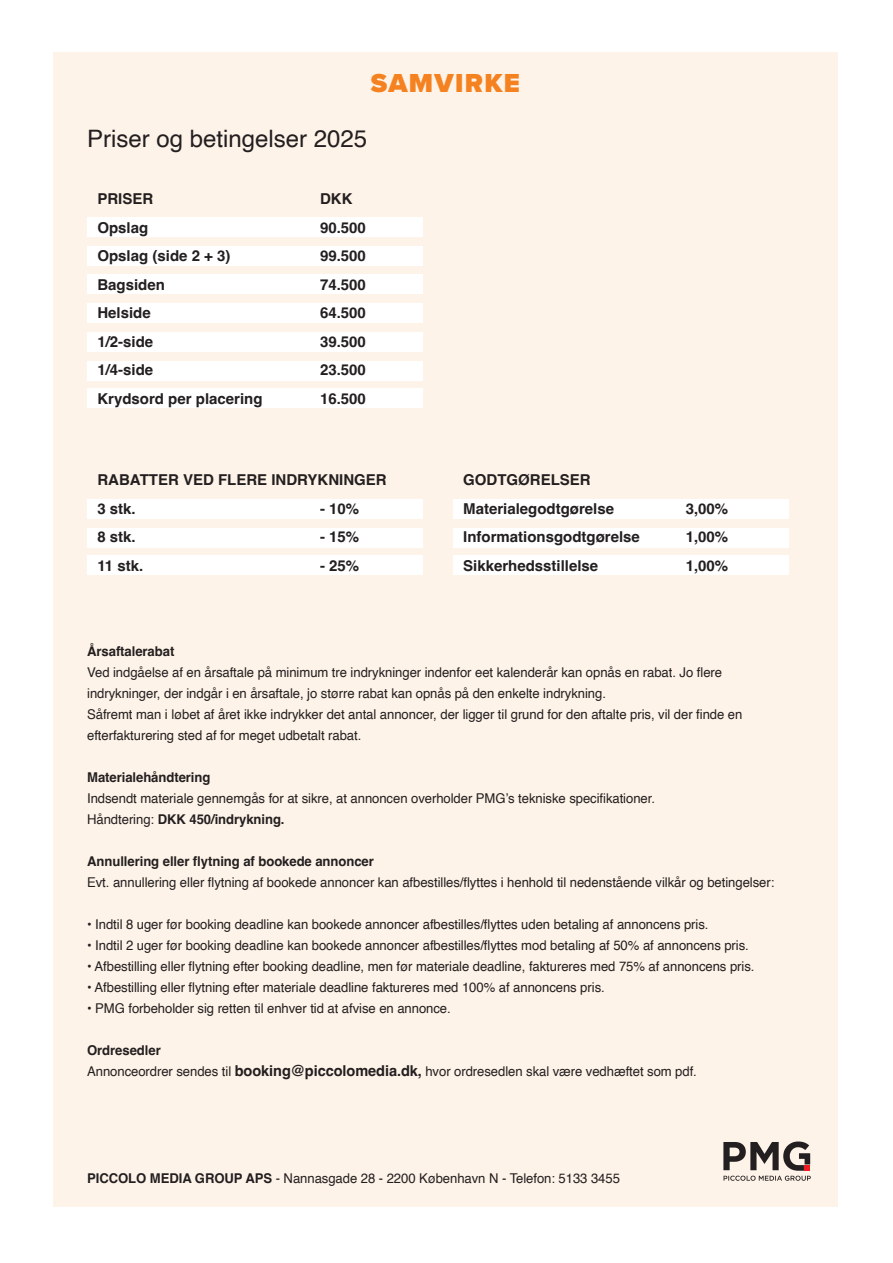
<style>
.page{position:relative;width:893px;height:1263px;background:#fff}
.page>*{position:absolute;margin:0;border:0;box-sizing:border-box;transform-origin:0 0}
.t1{font:900 27px "Proxima Nova";letter-spacing:.05em;color:#f58220}
.t2{font:24px "Helvetica";color:#231f20}
.t3{font:700 15px "Helvetica";color:#231f20}
.t4{font:13.5px/21px "Helvetica";letter-spacing:-.005em;color:#231f20}
.t5{font:700 13.5px "Helvetica";letter-spacing:-.005em;color:#231f20}
.s1{font-weight:700}
.s2{font-weight:700;font-size:15px}
</style>
<div class="page">
<div style="left:53px;top:52px;width:785px;height:1155px;background:#fef3e8"></div>
<svg style="left:723px;top:1141px;width:88px;height:40px"></svg>
<div style="left:87px;top:218px;width:336px;height:19px;background:#fff"></div>
<div style="left:87px;top:499px;width:336px;height:19px;background:#fff"></div>
<div style="left:453px;top:499px;width:336px;height:19px;background:#fff"></div>
<div style="left:87px;top:274px;width:336px;height:20px;background:#fff"></div>
<div style="left:87px;top:556px;width:336px;height:19px;background:#fff"></div>
<div style="left:453px;top:556px;width:336px;height:19px;background:#fff"></div>
<div style="left:87px;top:332px;width:336px;height:19px;background:#fff"></div>
<div style="left:87px;top:389px;width:336px;height:19px;background:#fff"></div>
<div style="left:87px;top:247px;width:336px;height:19px;background:#fff"></div>
<div style="left:87px;top:528px;width:336px;height:19px;background:#fff"></div>
<div style="left:453px;top:528px;width:336px;height:19px;background:#fff"></div>
<div style="left:87px;top:303px;width:336px;height:20px;background:#fff"></div>
<div style="left:87px;top:361px;width:336px;height:19px;background:#fff"></div>
<p class="t1" style="left:371px;top:63px;width:151px">SAMVIRKE</p>
<p class="t2" style="left:87px;top:120px;width:282px">Priser og betingelser 2025</p>
<p class="t3" style="left:97px;top:190px;width:57px">PRISER</p>
<p class="t3" style="left:97px;top:218px;width:52px">Opslag</p>
<p class="t3" style="left:97px;top:247px;width:134px">Opslag (side 2 + 3)</p>
<p class="t3" style="left:97px;top:275px;width:69px">Bagsiden</p>
<p class="t3" style="left:97px;top:304px;width:55px">Helside</p>
<p class="t3" style="left:97px;top:332px;width:57px">1/2-side</p>
<p class="t3" style="left:97px;top:361px;width:57px">1/4-side</p>
<p class="t3" style="left:97px;top:389px;width:167px">Krydsord per placering</p>
<p class="t3" style="left:320px;top:190px;width:34px">DKK</p>
<p class="t3" style="left:320px;top:218px;width:47px">90.500</p>
<p class="t3" style="left:320px;top:247px;width:47px">99.500</p>
<p class="t3" style="left:320px;top:275px;width:47px">74.500</p>
<p class="t3" style="left:320px;top:304px;width:47px">64.500</p>
<p class="t3" style="left:320px;top:332px;width:47px">39.500</p>
<p class="t3" style="left:320px;top:361px;width:47px">23.500</p>
<p class="t3" style="left:320px;top:389px;width:47px">16.500</p>
<p class="t3" style="left:97px;top:471px;width:291px">RABATTER VED FLERE INDRYKNINGER</p>
<p class="t3" style="left:97px;top:499px;width:40px">3 stk.</p>
<p class="t3" style="left:97px;top:528px;width:40px">8 stk.</p>
<p class="t3" style="left:97px;top:556px;width:47px">11 stk.</p>
<p class="t3" style="left:320px;top:499px;width:41px">- 10%</p>
<p class="t3" style="left:320px;top:528px;width:41px">- 15%</p>
<p class="t3" style="left:320px;top:556px;width:41px">- 25%</p>
<p class="t3" style="left:463px;top:471px;width:129px">GODTGØRELSER</p>
<p class="t3" style="left:463px;top:499px;width:152px">Materialegodtgørelse</p>
<p class="t3" style="left:463px;top:528px;width:178px">Informationsgodtgørelse</p>
<p class="t3" style="left:463px;top:556px;width:137px">Sikkerhedsstillelse</p>
<p class="t3" style="left:686px;top:499px;width:44px">3,00%</p>
<p class="t3" style="left:686px;top:528px;width:44px">1,00%</p>
<p class="t3" style="left:686px;top:556px;width:44px">1,00%</p>
<p class="t5" style="left:87px;top:643px;width:89px">Årsaftalerabat</p>
<p class="t4" style="left:87px;top:662px;width:657px">Ved indgåelse af en årsaftale på minimum tre indrykninger indenfor eet kalenderår kan opnås en rabat. Jo flere indrykninger, der indgår i en årsaftale, jo større rabat kan opnås på den enkelte indrykning.<br>Såfremt man i løbet af året ikke indrykker det antal annoncer, der ligger til grund for den aftalte pris, vil der finde en</p>
<p class="t4" style="left:87px;top:725px;width:276px">efterfakturering sted af for meget udbetalt rabat.</p>
<p class="t5" style="left:87px;top:769px;width:125px">Materialehåndtering</p>
<p class="t4" style="left:87px;top:788px;width:569px">Indsendt materiale gennemgås for at sikre, at annoncen overholder PMG’s tekniske specifikationer.<br>Håndtering: <span class="s1">DKK 450/indrykning.</span></p>
<p class="t5" style="left:87px;top:853px;width:288px">Annullering eller flytning af bookede annoncer</p>
<p class="t4" style="left:87px;top:872px;width:689px">Evt. annullering eller flytning af bookede annoncer kan afbestilles/flyttes i henhold til nedenstående vilkår og betingelser:</p>
<p class="t4" style="left:87px;top:914px;width:623px">• Indtil 8 uger før booking deadline kan bookede annoncer afbestilles/flyttes uden betaling af annoncens pris.</p>
<p class="t4" style="left:87px;top:935px;width:663px">• Indtil 2 uger før booking deadline kan bookede annoncer afbestilles/flyttes mod betaling af 50% af annoncens pris.</p>
<p class="t4" style="left:87px;top:956px;width:669px">• Afbestilling eller flytning efter booking deadline, men før materiale deadline, faktureres med 75% af annoncens pris.</p>
<p class="t4" style="left:87px;top:977px;width:519px">• Afbestilling eller flytning efter materiale deadline faktureres med 100% af annoncens pris.</p>
<p class="t4" style="left:87px;top:998px;width:365px">• PMG forbeholder sig retten til enhver tid at afvise en annonce.</p>
<p class="t5" style="left:87px;top:1042px;width:75px">Ordresedler</p>
<p class="t4" style="left:87px;top:1061px;width:611px">Annonceordrer sendes til <span class="s2">booking@piccolomedia.dk,</span> hvor ordresedlen skal være vedhæftet som pdf.</p>
<p class="t4" style="left:87px;top:1168px;width:534px"><span class="s1">PICCOLO MEDIA GROUP APS</span> - Nannasgade 28 - 2200 København N - Telefon: 5133 3455</p>
</div>
